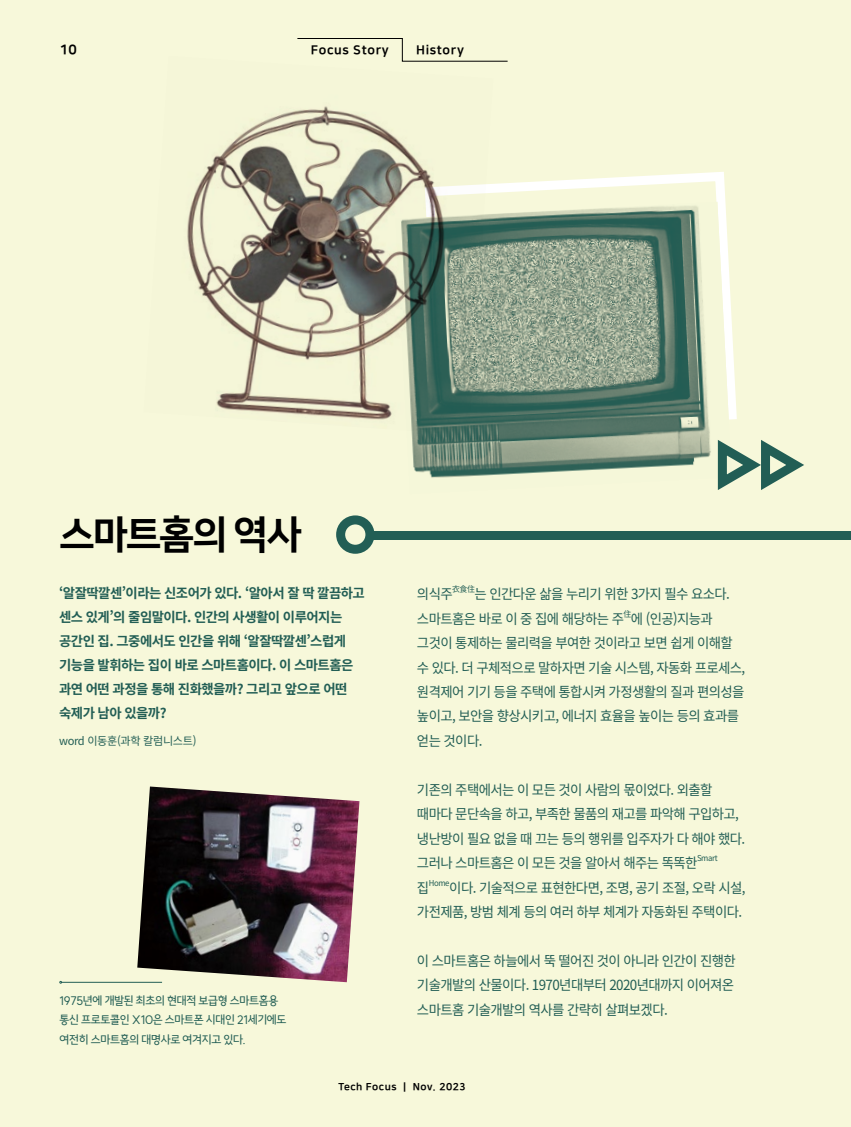
<style>
.page{position:relative;width:851px;height:1127px;background:#fff}
.page>*{position:absolute;margin:0;border:0;box-sizing:border-box;transform-origin:0 0}
.t1{font:39px "Nanum Square EB";letter-spacing:-.05em;color:#000}
.t2{font:13.95px/24.5px "Noto Sans CJ Kkr";letter-spacing:-.045em;color:#225e55;scale:.96 1}
.t3{font:700 13.5px/24px "Noto Sans CJ Kkr";letter-spacing:-.04em;color:#225e55}
.t4{font:13.5px "Nanum Square EB";color:#000}
.t5{font:12.45px "Nanum Square EB";letter-spacing:.05em;color:#000}
.t6{font:500 12px/19.5px "SUITE";letter-spacing:-.025em;color:#225e55}
.t7{font:11.25px "Noto Sans CJ Kkr";letter-spacing:-.03em;color:#225e55}
.t8{font:10.05px "Nanum Square EB";letter-spacing:.05em;color:#000}
.t9{font:8.1px "Noto Sans CJ Kkr";letter-spacing:-.045em;color:#225e55;scale:.96 1}
</style>
<div class="page">
<div style="left:0;top:0;width:850px;height:1127px;background:#f7f8da"></div>
<div style="left:366px;top:531px;width:484px;height:9px;background:#225e55"></div>
<hr style="left:62px;top:982px;width:100px;height:1px;background:#225e55">
<svg style="left:493px;top:172px;width:244px;height:248px"></svg>
<img style="left:411px;top:202px;width:320px;height:276px">
<svg style="left:710px;top:432px;width:94px;height:58px"></svg>
<img style="left:187px;top:106px;width:306px;height:329px">
<div style="left:336px;top:515px;width:38px;height:39px;border:9px solid #225e55;border-radius:50%"></div>
<img style="left:137px;top:786px;width:222px;height:196px">
<svg style="left:297px;top:38px;width:211px;height:24px"></svg>
<p class="t4" style="left:60px;top:43px;width:19px">10</p>
<p class="t5" style="left:311px;top:43px;width:79px">Focus Story</p>
<p class="t5" style="left:416px;top:43px;width:49px">History</p>
<h1 class="t1" style="left:60px;top:514px;width:244px">스마트홈의 역사</h1>
<p class="t3" style="left:59px;top:582px;width:307px">‘알잘딱깔센’이라는 신조어가 있다. ‘알아서 잘 딱 깔끔하고 센스 있게’의 줄임말이다. 인간의 사생활이 이루어지는 공간인 집. 그중에서도 인간을 위해 ‘알잘딱깔센’스럽게 기능을 발휘하는 집이 바로 스마트홈이다. 이 스마트홈은 과연 어떤 과정을 통해 진화했을까? 그리고 앞으로 어떤 숙제가 남아 있을까?</p>
<p class="t7" style="left:59px;top:734px;width:139px">word 이동훈(과학 칼럼니스트)</p>
<p class="t6" style="left:60px;top:991px;width:228px">1975년에 개발된 최초의 현대적 보급형 스마트홈용 통신 프로토콜인 X10은 스마트폰 시대인 21세기에도 여전히 스마트홈의 대명사로 여겨지고 있다.</p>
<p class="t2" style="left:417px;top:582px;width:39px">의식주</p>
<p class="t9" style="left:452px;top:585px;width:25px">衣食住</p>
<p class="t2" style="left:417px;top:582px;width:327px;text-indent:58px">는 인간다운 삶을 누리기 위한 3가지 필수 요소다. 스마트홈은 바로 이 중 집에 해당하는 주</p>
<p class="t9" style="left:623px;top:609px;width:10px">住</p>
<p class="t2" style="left:417px;top:606px;width:343px;text-indent:214px">에 (인공)지능과 그것이 통제하는 물리력을 부여한 것이라고 보면 쉽게 이해할 수 있다. 더 구체적으로 말하자면 기술 시스템, 자동화 프로세스, 원격제어 기기 등을 주택에 통합시켜 가정생활의 질과 편의성을 높이고, 보안을 향상시키고, 에너지 효율을 높이는 등의 효과를 얻는 것이다.</p>
<p class="t2" style="left:417px;top:778px;width:343px">기존의 주택에서는 이 모든 것이 사람의 몫이었다. 외출할 때마다 문단속을 하고, 부족한 물품의 재고를 파악해 구입하고, 냉난방이 필요 없을 때 끄는 등의 행위를 입주자가 다 해야 했다. 그러나 스마트홈은 이 모든 것을 알아서 해주는 똑똑한</p>
<p class="t9" style="left:697px;top:854px;width:23px">Smart</p>
<p class="t2" style="left:417px;top:875px;width:14px">집</p>
<p class="t9" style="left:428px;top:878px;width:23px">Home</p>
<p class="t2" style="left:417px;top:875px;width:344px;text-align:right">이다. 기술적으로 표현한다면, 조명, 공기 조절, 오락 시설, 가전제품, 방범 체계 등의 여러 하부 체계가 자동화된 주택이다.</p>
<p class="t2" style="left:417px;top:949px;width:334px">이 스마트홈은 하늘에서 뚝 떨어진 것이 아니라 인간이 진행한 기술개발의 산물이다. 1970년대부터 2020년대까지 이어져온 스마트홈 기술개발의 역사를 간략히 살펴보겠다.</p>
<p class="t8" style="left:338px;top:1081px;width:129px">Tech Focus | Nov. 2023</p>
</div>
